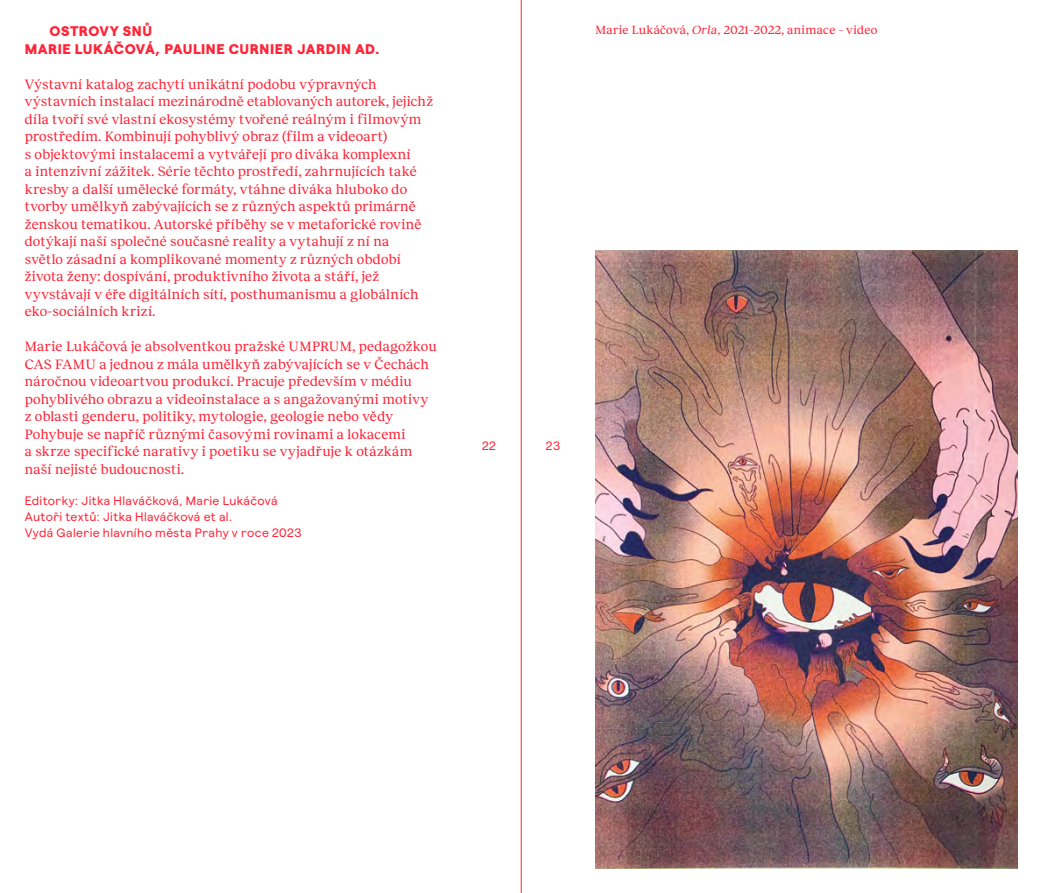
<style>
.page{position:relative;width:1042px;height:893px;background:#fff}
.page>*{position:absolute;margin:0;border:0;box-sizing:border-box;transform-origin:0 0}
.t1{font:14px/17.5px "Recklegg";letter-spacing:.015em;color:#ff2437}
.t2{font:800 14px/17.5px "Magger";letter-spacing:.035em;color:#ff2437}
.t3{font:12.25px/15.8px "Magger";letter-spacing:.03em;color:#ff2437}
.t4{font:12.25px "Recklegg";letter-spacing:.025em;color:#ff2437}
.s1{font-style:italic}
</style>
<div class="page">
<img style="left:595px;top:250px;width:422px;height:618px">
<hr style="left:521px;top:0;width:1px;height:893px;background:#ff2437">
<p class="t2" style="left:25px;top:20px;width:356px;text-indent:25px">OSTROVY SNŮ<br>MARIE LUKÁČOVÁ, PAULINE CURNIER JARDIN AD.</p>
<p class="t1" style="left:25px;top:74px;width:410px">Výstavní katalog zachytí unikátní podobu výpravných výstavních instalací mezinárodně etablovaných autorek, jejichž díla tvoří své vlastní ekosystémy tvořené reálným i filmovým prostředím. Kombinují pohyblivý obraz (film a videoart)<br>s objektovými instalacemi a vytvářejí pro diváka komplexní<br>a intenzivní zážitek. Série těchto prostředí, zahrnujících také kresby a další umělecké formáty, vtáhne diváka hluboko do tvorby umělkyň zabývajících se z různých aspektů primárně ženskou tematikou. Autorské příběhy se v metaforické rovině dotýkají naší společné současné reality a vytahují z ní na<br>světlo zásadní a komplikované momenty z různých období života ženy: dospívání, produktivního života a stáří, jež vyvstávají v éře digitálních sítí, posthumanismu a globálních eko-sociálních krizí.</p>
<p class="t1" style="left:25px;top:337px;width:413px">Marie Lukáčová je absolventkou pražské UMPRUM, pedagožkou CAS FAMU a jednou z mála umělkyň zabývajících se v Čechách náročnou videoartvou produkcí. Pracuje především v médiu pohyblivého obrazu a videoinstalace a s angažovanými motivy z oblasti genderu, politiky, mytologie, geologie nebo vědy Pohybuje se napříč různými časovými rovinami a lokacemi<br>a skrze specifické narativy i poetiku se vyjadřuje k otázkám naší nejisté budoucnosti.</p>
<p class="t3" style="left:25px;top:492px;width:278px">Editorky: Jitka Hlaváčková, Marie Lukáčová<br>Autoři textů: Jitka Hlaváčková et al.<br>Vydá Galerie hlavního města Prahy v roce 2023</p>
<p class="t4" style="left:595px;top:22px;width:283px">Marie Lukáčová, <span class="s1">Orla,</span> 2021–2022, animace – video</p>
<p class="t3" style="left:482px;top:437px;width:16px">22</p>
<p class="t3" style="left:546px;top:437px;width:16px">23</p>
</div>
